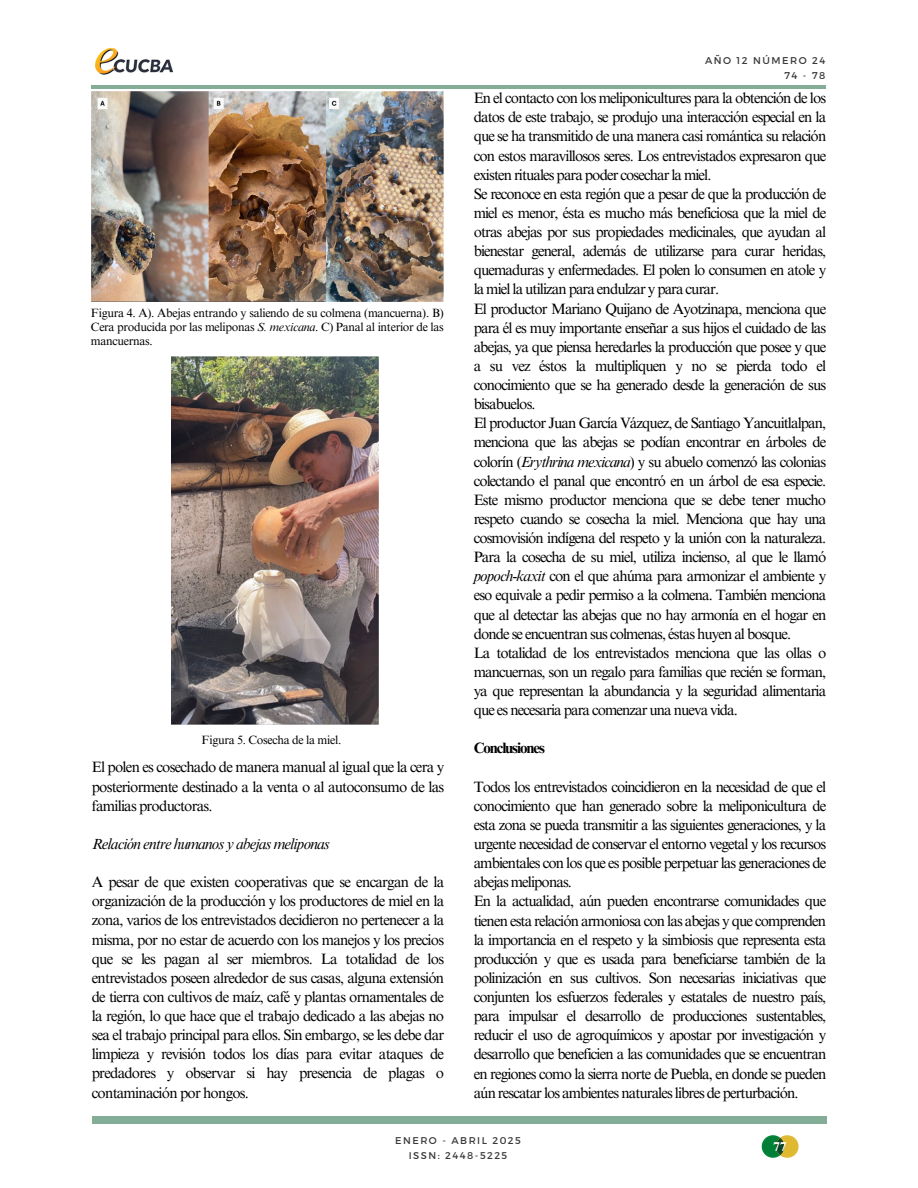
<style>
.page{position:relative;width:918px;height:1188px;background:#fff}
.page>*{position:absolute;margin:0;border:0;box-sizing:border-box;transform-origin:0 0}
.t1{font:15px/19.2px "Times NRMT Pro";letter-spacing:-.06em;color:#000}
.t2{font:italic 15px "Times NRMT Pro";letter-spacing:-.05em;color:#000}
.t3{font:700 15px "Times NRMT Pro";letter-spacing:-.06em;color:#000}
.t4{font:700 13.05px "Te X Gyre Termes";color:#fefefe}
.t5{font:12px/14px "Times NRMT Pro";letter-spacing:-.025em;color:#000;text-align:justify}
.t6{font:9.9px "Montserrat";letter-spacing:.15em;color:#3a3a3a}
.s1{font-style:italic}
</style>
<div class="page">
<hr style="left:92px;top:85px;width:734px;height:4px;background:#83ad96">
<div style="left:92px;top:1117px;width:734px;height:6px;background:#83ad96"></div>
<svg style="left:762px;top:1135px;width:37px;height:23px"></svg>
<img style="left:95px;top:47px;width:78px;height:28px">
<img style="left:92px;top:92px;width:352px;height:209px">
<img style="left:171px;top:356px;width:207px;height:368px">
<p class="t5" style="left:91px;top:307px;width:354px">Figura 4. A). Abejas entrando y saliendo de su colmena (mancuerna). B)<br>Cera producida por las meliponas <span class="s1">S. mexicana</span>. C) Panal al interior de las mancuernas.</p>
<p class="t5" style="left:202px;top:735px;width:141px">Figura 5. Cosecha de la miel.</p>
<h2 class="t1" style="left:92px;top:760px;width:354px;text-align:justify">El polen es cosechado de manera manual al igual que la cera y posteriormente destinado a la venta o al autoconsumo de las familias productoras.</h2>
<h2 class="t2" style="left:92px;top:838px;width:239px">Relación entre humanos y abejas meliponas</h2>
<h2 class="t1" style="left:92px;top:874px;width:354px;text-align:justify">A pesar de que existen cooperativas que se encargan de la organización de la producción y los productores de miel en la zona, varios de los entrevistados decidieron no pertenecer a la misma, por no estar de acuerdo con los manejos y los precios que se les pagan al ser miembros. La totalidad de los entrevistados poseen alrededor de sus casas, alguna extensión de tierra con cultivos de maíz, café y plantas ornamentales de la región, lo que hace que el trabajo dedicado a las abejas no sea el trabajo principal para ellos. Sin embargo, se les debe dar limpieza y revisión todos los días para evitar ataques de predadores y observar si hay presencia de plagas o contaminación por hongos.</h2>
<h2 class="t6" style="left:705px;top:54px;width:122px">AÑO 12 NÚMERO 24</h2>
<h1 class="t6" style="left:784px;top:69px;width:42px">74 - 78</h1>
<p class="t1" style="left:474px;top:90px;width:354px">En el contacto con los meliponicultures para la obtención de los datos de este trabajo, se produjo una interacción especial en la que se ha transmitido de una manera casi romántica su relación con estos maravillosos seres. Los entrevistados expresaron que existen rituales para poder cosechar la miel.<br>Se reconoce en esta región que a pesar de que la producción de miel es menor, ésta es mucho más beneficiosa que la miel de otras abejas por sus propiedades medicinales, que ayudan al bienestar general, además de utilizarse para curar heridas, quemaduras y enfermedades. El polen lo consumen en atole y la miel la utilizan para endulzar y para curar.<br>El productor Mariano Quijano de Ayotzinapa, menciona que para él es muy importante enseñar a sus hijos el cuidado de las abejas, ya que piensa heredarles la producción que posee y que a su vez éstos la multipliquen y no se pierda todo el conocimiento que se ha generado desde la generación de sus bisabuelos.<br>El productor Juan García Vázquez, de Santiago Yancuitlalpan, menciona que las abejas se podían encontrar en árboles de colorín (<span class="s1">Erythrina mexicana</span>) y su abuelo comenzó las colonias colectando el panal que encontró en un árbol de esa especie.<br>Este mismo productor menciona que se debe tener mucho respeto cuando se cosecha la miel. Menciona que hay una cosmovisión indígena del respeto y la unión con la naturaleza.<br>Para la cosecha de su miel, utiliza incienso, al que le llamó <span class="s1">popoch-kaxit</span> con el que ahúma para armonizar el ambiente y eso equivale a pedir permiso a la colmena. También menciona que al detectar las abejas que no hay armonía en el hogar en donde se encuentran sus colmenas, éstas huyen al bosque.<br>La totalidad de los entrevistados menciona que las ollas o mancuernas, son un regalo para familias que recién se forman, ya que representan la abundancia y la seguridad alimentaria que es necesaria para comenzar una nueva vida.</p>
<p class="t3" style="left:474px;top:743px;width:73px">Conclusiones</p>
<p class="t1" style="left:474px;top:779px;width:354px">Todos los entrevistados coincidieron en la necesidad de que el conocimiento que han generado sobre la meliponicultura de esta zona se pueda transmitir a las siguientes generaciones, y la urgente necesidad de conservar el entorno vegetal y los recursos ambientales con los que es posible perpetuar las generaciones de abejas meliponas.<br>En la actualidad, aún pueden encontrarse comunidades que tienen esta relación armoniosa con las abejas y que comprenden la importancia en el respeto y la simbiosis que representa esta producción y que es usada para beneficiarse también de la polinización en sus cultivos. Son necesarias iniciativas que conjunten los esfuerzos federales y estatales de nuestro país, para impulsar el desarrollo de producciones sustentables, reducir el uso de agroquímicos y apostar por investigación y desarrollo que beneficien a las comunidades que se encuentran en regiones como la sierra norte de Puebla, en donde se pueden aún rescatar los ambientes naturales libres de perturbación.</p>
<h3 class="t6" style="left:395px;top:1134px;width:127px">ENERO - ABRIL 2025</h3>
<h3 class="t6" style="left:409px;top:1149px;width:100px">ISSN: 2448-5225</h3>
<p class="t4" style="left:774px;top:1137px;width:15px">77</p>
</div>
